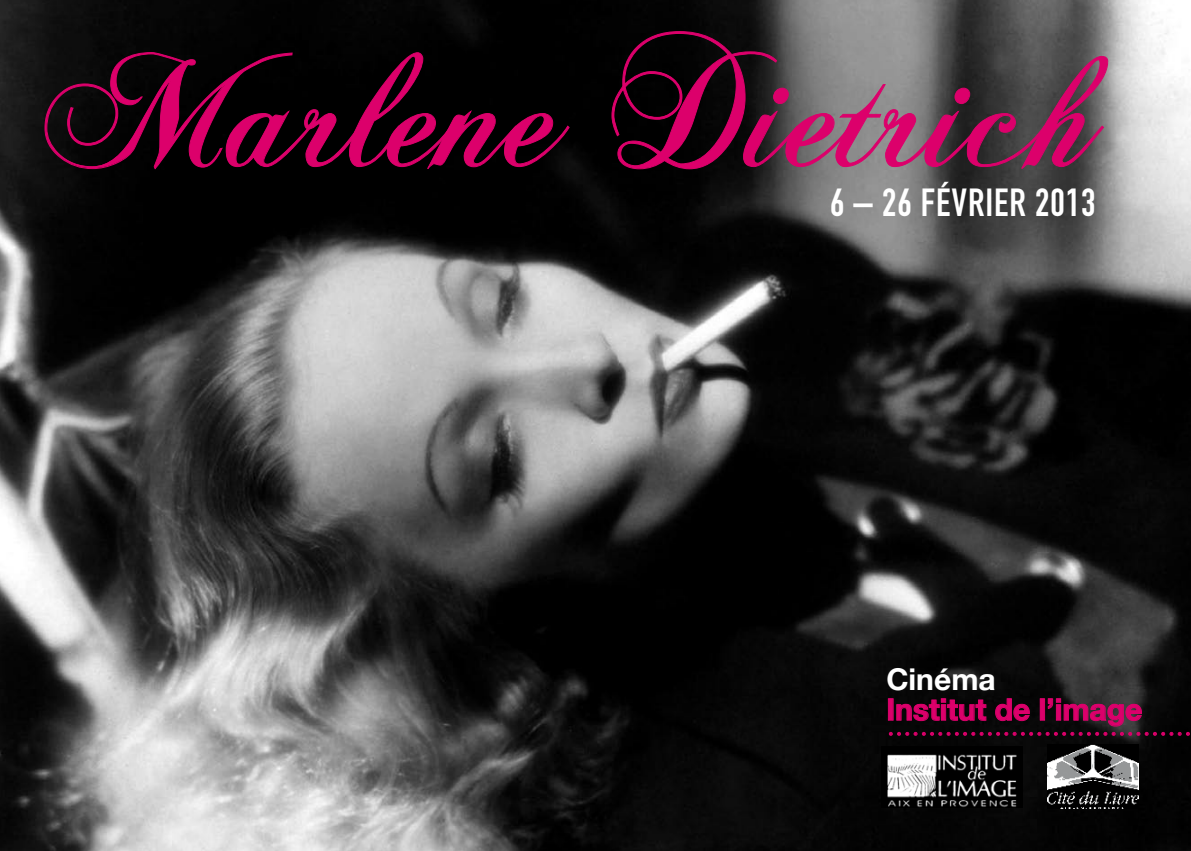
<style>
.page{position:relative;width:1191px;height:851px;background:#fff}
.page>*{position:absolute;margin:0;border:0;box-sizing:border-box;transform-origin:0 0}
.t1{font:168.8px "Chopin Script";color:#dc006b}
.t2{font:38.6px "DIN Engschrift";letter-spacing:.025em;color:#fff}
.t3{font:700 30px "Helvetica Neue";color:#dc006b}
.t4{font:700 30px "Helvetica Neue";color:#fff}
.t5{font:20px "Arial Rounded MT Bold";color:#dc006b}
</style>
<div class="page">
<img style="left:0;top:0;width:1191px;height:850px">
<img style="left:1047px;top:744px;width:91px;height:64px">
<img style="left:881px;top:746px;width:141px;height:61px">
<svg style="left:888px;top:698px;width:302px;height:38px;background:#2d0c1c"></svg>
<svg style="left:44px;top:52px;width:526px;height:120px;background:#110109"></svg>
<svg style="left:611px;top:31px;width:497px;height:139px;background:#4d3f46"></svg>
<h1 class="t1" style="left:45px;top:7px;width:1055px">Marlene Dietrich</h1>
<h2 class="t2" style="left:830px;top:179px;width:267px">6 – 26 FÉVRier 2013</h2>
<h3 class="t4" style="left:886px;top:660px;width:111px">Cinéma</h3>
<h3 class="t3" style="left:886px;top:690px;width:257px">Institut de l’image</h3>
<p class="t5" style="left:887px;top:716px;width:305px">.....................................</p>
</div>
